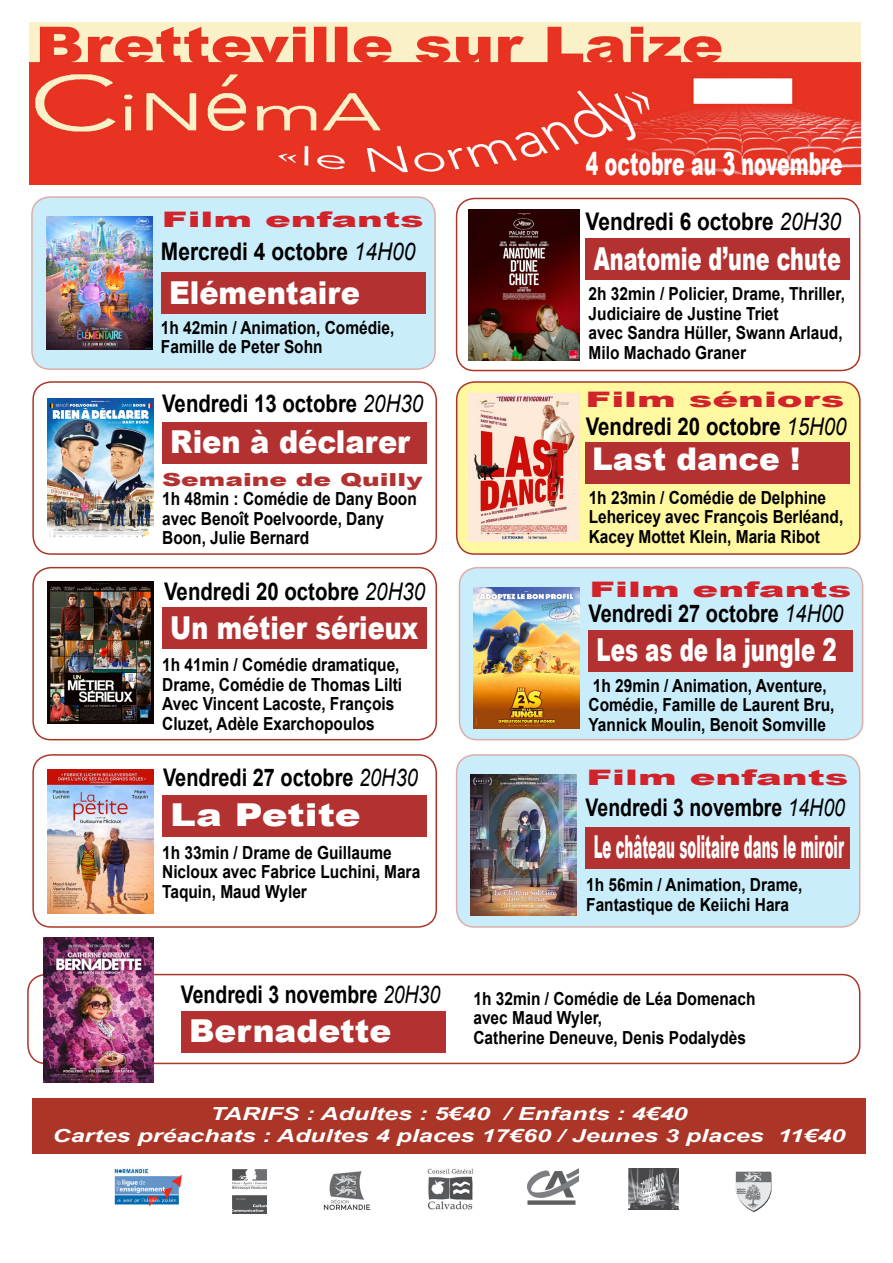
<style>
.page{position:relative;width:893px;height:1263px;background:#fff}
.page>*{position:absolute;margin:0;border:0;box-sizing:border-box;transform-origin:0 0}
.t1{font:900 31.65px "Arial";color:#fff;scale:.42 1}
.t2{font:900 31.65px "Arial";color:#fff;scale:.91 1}
.t3{font:900 31.65px "Arial";color:#fff;scale:.6 1}
.t4{font:900 31.65px "Arial";color:#fff;scale:.66 1}
.t5{font:900 31.65px "Arial";color:#fff;scale:.68 1}
.t6{font:900 31.65px "Arial";color:#fff;scale:.8 1}
.t7{font:900 31.65px "Arial";color:#fff;scale:1.04 1}
.t8{font:900 31.65px "Arial";color:#fff;scale:1.23 1}
.t9{font:900 31.35px "Arial";color:#fff}
.t10{font:700 24.3px "Arial";color:#000;scale:.84 1}
.t11{font:700 24.3px "Arial";color:#000;scale:.8 1}
.t12{font:700 24.3px "Arial";color:#000;scale:.82 1}
.t13{font:700 24.3px "Arial";color:#000;scale:.86 1}
.t14{font:900 21.3px "Arial";color:#d2232a;scale:1.81 1}
.t15{font:700 18px/19.5px "Arial";color:#000;scale:.86 1}
.t16{font:italic 700 18px/21.6px "Arial";color:#fff;text-align:center;scale:1.39 1}
.t17{font:900 18px "Arial";color:#b33130;scale:1.47 1}
.s1{font-weight:400;font-style:italic}
</style>
<div class="page">
<img style="left:29px;top:23px;width:831px;height:162px">
<div style="left:32px;top:1098px;width:834px;height:55px;background:#ab3627"></div>
<img style="left:114px;top:1168px;width:68px;height:38px">
<img style="left:233px;top:1169px;width:33px;height:44px">
<img style="left:323px;top:1171px;width:48px;height:39px">
<img style="left:428px;top:1168px;width:45px;height:41px">
<img style="left:527px;top:1168px;width:51px;height:36px">
<img style="left:628px;top:1168px;width:51px;height:42px">
<img style="left:735px;top:1171px;width:37px;height:42px">
<div style="left:32px;top:381px;width:405px;height:174px;border:2px solid #ab3627;border-radius:18px"></div>
<div style="left:162px;top:422px;width:264px;height:42px;background:#b33130"></div>
<img style="left:47px;top:398px;width:106px;height:140px">
<div style="left:32px;top:567px;width:405px;height:173px;border:2px solid #ab3627;border-radius:18px"></div>
<div style="left:162px;top:607px;width:264px;height:42px;background:#b33130"></div>
<img style="left:47px;top:582px;width:106px;height:141px">
<div style="left:32px;top:754px;width:405px;height:174px;border:2px solid #ab3627;border-radius:18px"></div>
<div style="left:162px;top:795px;width:264px;height:42px;background:#b33130"></div>
<img style="left:47px;top:769px;width:106px;height:144px">
<div style="left:456px;top:198px;width:404px;height:173px;border:2px solid #ab3627;border-radius:18px"></div>
<div style="left:586px;top:238px;width:264px;height:42px;background:#b33130"></div>
<img style="left:468px;top:210px;width:111px;height:151px">
<div style="left:27px;top:974px;width:833px;height:90px;border:2px solid #ab3627;border-radius:18px"></div>
<div style="left:181px;top:1011px;width:264px;height:42px;background:#b33130"></div>
<img style="left:44px;top:937px;width:110px;height:146px">
<div style="left:457px;top:382px;width:403px;height:172px;background:#fff8a1;border-radius:18px"></div>
<div style="left:456px;top:381px;width:405px;height:174px;border:2px solid #ab3627;border-radius:18px"></div>
<div style="left:586px;top:442px;width:264px;height:42px;background:#b33130"></div>
<img style="left:468px;top:393px;width:111px;height:148px">
<div style="left:32px;top:197px;width:403px;height:172px;background:#c9edfb;border-radius:18px"></div>
<div style="left:31px;top:196px;width:405px;height:174px;border:2px solid #ab3627;border-radius:18px"></div>
<div style="left:161px;top:272px;width:264px;height:42px;background:#b33130"></div>
<img style="left:46px;top:217px;width:106px;height:132px">
<div style="left:459px;top:568px;width:404px;height:172px;background:#c9edfb;border-radius:18px"></div>
<div style="left:459px;top:567px;width:404px;height:173px;border:2px solid #ab3627;border-radius:18px"></div>
<div style="left:588px;top:630px;width:265px;height:42px;background:#b33130"></div>
<img style="left:474px;top:587px;width:105px;height:141px">
<div style="left:457px;top:755px;width:403px;height:172px;background:#c9edfb;border-radius:18px"></div>
<div style="left:456px;top:754px;width:404px;height:174px;border:2px solid #ab3627;border-radius:18px"></div>
<div style="left:586px;top:827px;width:264px;height:41px;background:#b33130"></div>
<img style="left:471px;top:774px;width:106px;height:142px">
<p class="t14" style="left:162px;top:204px;width:146px">Film enfants</p>
<h3 class="t13" style="left:161px;top:235px;width:297px">Mercredi 4 octobre <span class="s1">14H00</span></h3>
<h1 class="t2" style="left:169px;top:269px;width:211px">Elémentaire</h1>
<p class="t15" style="left:161px;top:318px;width:273px">1h 42min / Animation, Comédie,<br>Famille de Peter Sohn</p>
<h3 class="t10" style="left:162px;top:387px;width:312px">Vendredi 13 octobre <span class="s1">20H30</span></h3>
<h1 class="t2" style="left:170px;top:419px;width:265px">Rien à déclarer</h1>
<p class="t17" style="left:162px;top:466px;width:179px">Semaine de Quilly</p>
<p class="t15" style="left:162px;top:490px;width:298px">1h 48min : Comédie de Dany Boon avec Benoît Poelvoorde, Dany<br>Boon, Julie Bernard</p>
<h3 class="t10" style="left:164px;top:575px;width:312px">Vendredi 20 octobre <span class="s1">20H30</span></h3>
<h1 class="t6" style="left:170px;top:605px;width:312px">Un métier sérieux</h1>
<p class="t15" style="left:162px;top:656px;width:281px">1h 41min / Comédie dramatique,<br>Drame, Comédie de Thomas Lilti<br>Avec Vincent Lacoste, François<br>Cluzet, Adèle Exarchopoulos</p>
<h1 class="t3" style="left:586px;top:140px;width:429px">4 octobre au 3 novembre</h1>
<h3 class="t13" style="left:586px;top:206px;width:299px">Vendredi 6 octobre <span class="s1">20H30</span></h3>
<h1 class="t4" style="left:594px;top:236px;width:376px">Anatomie d’une chute</h1>
<p class="t15" style="left:589px;top:285px;width:300px">2h 32min / Policier, Drame, Thriller,<br>Judiciaire de Justine Triet<br>avec Sandra Hüller, Swann Arlaud,<br>Milo Machado Graner</p>
<p class="t14" style="left:585px;top:384px;width:145px">Film séniors</p>
<h3 class="t10" style="left:586px;top:410px;width:312px">Vendredi 20 octobre <span class="s1">15H00</span></h3>
<h2 class="t9" style="left:592px;top:436px;width:210px">Last dance !</h2>
<p class="t15" style="left:589px;top:488px;width:298px">1h 23min / Comédie de Delphine<br>Lehericey avec François Berléand,<br>Kacey Mottet Klein, Maria Ribot</p>
<p class="t14" style="left:589px;top:574px;width:146px">Film enfants</p>
<h3 class="t12" style="left:588px;top:597px;width:312px">Vendredi 27 octobre <span class="s1">14H00</span></h3>
<h1 class="t5" style="left:597px;top:627px;width:355px">Les as de la jungle 2</h1>
<p class="t15" style="left:588px;top:676px;width:288px">1h 29min / Animation, Aventure,<br>Comédie, Famille de Laurent Bru,<br>Yannick Moulin, Benoit Somville</p>
<h3 class="t12" style="left:163px;top:761px;width:312px">Vendredi 27 octobre <span class="s1">20H30</span></h3>
<p class="t14" style="left:586px;top:762px;width:146px">Film enfants</p>
<h1 class="t8" style="left:170px;top:792px;width:156px">La Petite</h1>
<p class="t15" style="left:162px;top:843px;width:302px">1h 33min / Drame de Guillaume<br>Nicloux avec Fabrice Luchini, Mara<br>Taquin, Maud Wyler</p>
<h3 class="t11" style="left:181px;top:978px;width:326px">Vendredi 3 novembre <span class="s1">20H30</span></h3>
<h1 class="t7" style="left:189px;top:1008px;width:196px">Bernadette</h1>
<h3 class="t11" style="left:586px;top:791px;width:326px">Vendredi 3 novembre <span class="s1">14H00</span></h3>
<h1 class="t1" style="left:594px;top:824px;width:597px">Le château solitaire dans le miroir</h1>
<p class="t15" style="left:586px;top:876px;width:253px">1h 56min / Animation, Drame,<br>Fantastique de Keiichi Hara</p>
<p class="t15" style="left:473px;top:989px;width:330px">1h 32min / Comédie de Léa Domenach avec Maud Wyler,<br>Catherine Deneuve, Denis Podalydès</p>
<p class="t16" style="left:53px;top:1104px;width:572px">TARIFS : Adultes : 5€40 / Enfants : 4€40<br>Cartes préachats : Adultes 4 places 17€60 / Jeunes 3 places 11€40</p>
</div>
